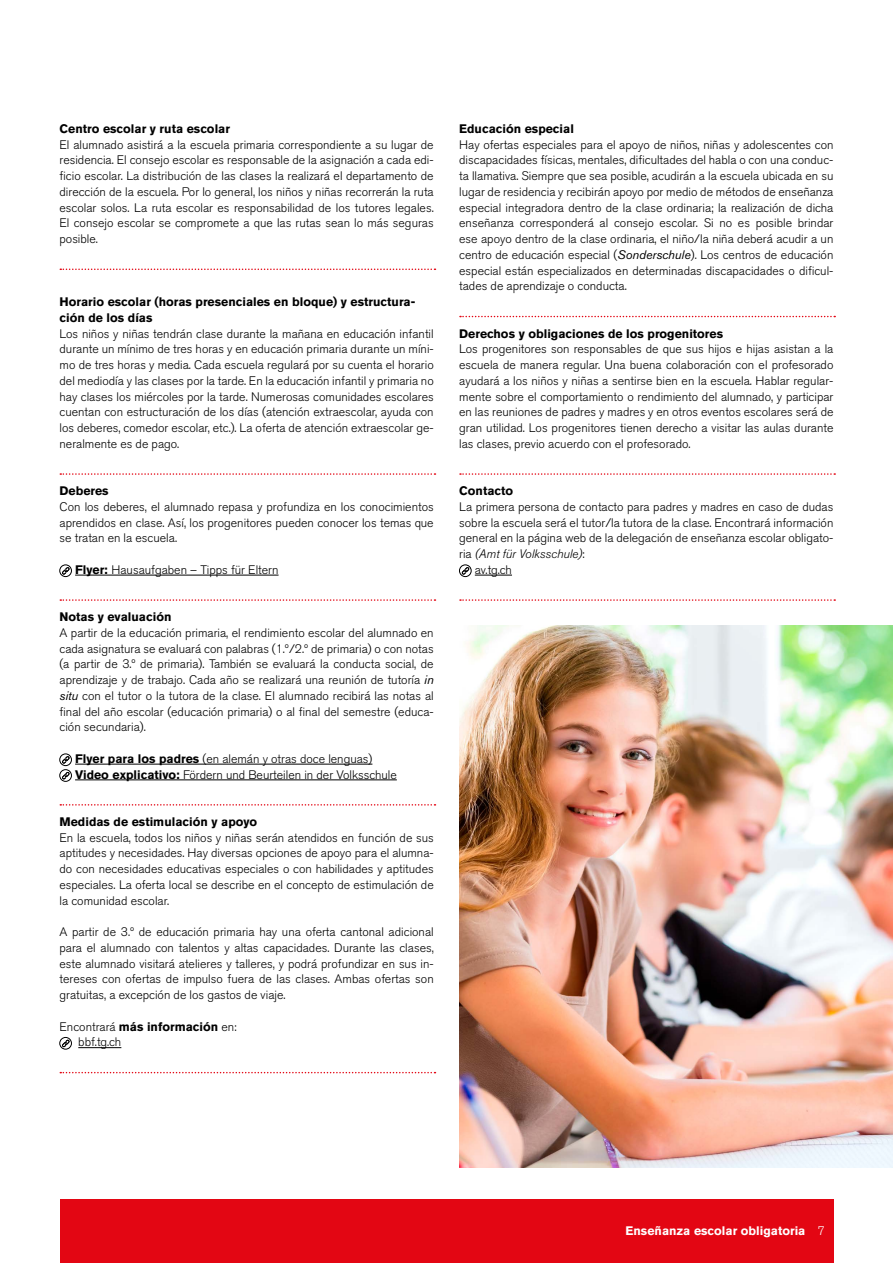
<style>
.page{position:relative;width:893px;height:1263px;background:#fff}
.page>*{position:absolute;margin:0;border:0;box-sizing:border-box;transform-origin:0 0}
.t1{font:300 12.3px/15.8px "Akzidenz Grotesk Pro";color:#000;text-align:justify}
.t2{font:700 12.3px/15.8px "Akzidenz Grotesk Pro";color:#000}
.t3{font:700 12.3px "Akzidenz Grotesk Pro";color:#fff}
.t4{font:italic 300 12.3px "Akzidenz Grotesk Pro";color:#000}
.s1{font-weight:700}
.s2{font-weight:400;font-style:italic}
.s3{font-style:normal}
.s4{font-weight:300}
</style>
<div class="page">
<hr style="left:75px;top:575px;width:204px;height:1px;background:#000">
<hr style="left:75px;top:764px;width:297px;height:1px;background:#000">
<hr style="left:75px;top:779px;width:322px;height:1px;background:#000">
<hr style="left:78px;top:1047px;width:43px;height:1px;background:#000">
<svg style="left:60px;top:269px;width:375px;height:1px"></svg>
<svg style="left:60px;top:473px;width:375px;height:2px"></svg>
<div style="left:60px;top:565px;width:12px;height:12px;border:1px solid #000;border-radius:50%"></div>
<svg style="left:62px;top:567px;width:8px;height:8px"></svg>
<svg style="left:60px;top:599px;width:375px;height:2px"></svg>
<div style="left:60px;top:754px;width:12px;height:12px;border:1px solid #000;border-radius:50%"></div>
<svg style="left:62px;top:756px;width:8px;height:8px"></svg>
<div style="left:60px;top:769px;width:12px;height:13px;border:1px solid #000;border-radius:50%"></div>
<svg style="left:62px;top:772px;width:8px;height:7px"></svg>
<svg style="left:60px;top:804px;width:375px;height:2px"></svg>
<div style="left:60px;top:1037px;width:12px;height:12px;border:1px solid #000;border-radius:50%"></div>
<svg style="left:62px;top:1040px;width:8px;height:7px"></svg>
<svg style="left:60px;top:1072px;width:375px;height:1px"></svg>
<div style="left:60px;top:1199px;width:773px;height:64px;background:#e30613"></div>
<img style="left:459px;top:625px;width:434px;height:543px">
<hr style="left:475px;top:575px;width:37px;height:1px;background:#000">
<svg style="left:460px;top:316px;width:375px;height:1px"></svg>
<svg style="left:460px;top:473px;width:375px;height:2px"></svg>
<div style="left:459px;top:565px;width:12px;height:12px;border:1px solid #000;border-radius:50%"></div>
<svg style="left:462px;top:567px;width:7px;height:8px"></svg>
<svg style="left:460px;top:599px;width:375px;height:2px"></svg>
<p class="t2" style="left:60px;top:120px;width:172px">Centro escolar y ruta escolar</p>
<p class="t1" style="left:60px;top:136px;width:376px">El alumnado asistirá a la escuela primaria correspondiente a su lugar de residencia. El consejo escolar es responsable de la asignación a cada edi&shy;ficio escolar. La distribución de las clases la realizará el departamento de dirección de la escuela. Por lo general, los niños y niñas recorrerán la ruta escolar solos. La ruta escolar es responsabilidad de los tutores legales.<br>El consejo escolar se compromete a que las rutas sean lo más seguras posible.</p>
<p class="t2" style="left:60px;top:294px;width:357px">Horario escolar (horas presenciales en bloque) y estructura&shy;ción de los días</p>
<p class="t1" style="left:60px;top:325px;width:376px">Los niños y niñas tendrán clase durante la mañana en educación infantil durante un mínimo de tres horas y en educación primaria durante un míni&shy;mo de tres horas y media. Cada escuela regulará por su cuenta el horario del mediodía y las clases por la tarde. En la educación infantil y primaria no hay clases los miércoles por la tarde. Numerosas comunidades escolares cuentan con estructuración de los días (atención extraescolar, ayuda con los deberes, comedor escolar, etc.). La oferta de atención extraescolar ge&shy;neralmente es de pago.</p>
<p class="t2" style="left:60px;top:483px;width:51px">Deberes</p>
<p class="t1" style="left:60px;top:499px;width:376px">Con los deberes, el alumnado repasa y profundiza en los conocimientos aprendidos en clase. Así, los progenitores pueden conocer los temas que se tratan en la escuela.</p>
<p class="t1" style="left:75px;top:562px;width:205px"><span class="s1">Flyer:</span> Hausaufgaben – Tipps für Eltern</p>
<p class="t2" style="left:60px;top:609px;width:113px">Notas y evaluación</p>
<p class="t1" style="left:60px;top:625px;width:376px">A partir de la educación primaria, el rendimiento escolar del alumnado en cada asignatura se evaluará con palabras (1.º/2.º de primaria) o con notas (a partir de 3.º de primaria). También se evaluará la conducta social, de aprendizaje y de trabajo. Cada año se realizará una reunión de tutoría <span class="s2">in situ</span> con el tutor o la tutora de la clase. El alumnado recibirá las notas al final del año escolar (educación primaria) o al final del semestre (educa&shy;ción secundaria).</p>
<p class="t1" style="left:75px;top:751px;width:323px"><span class="s1">Flyer para los padres</span> (en alemán y otras doce lenguas)<br><span class="s1">Video explicativo:</span> Fördern und Beurteilen in der Volksschule</p>
<p class="t2" style="left:60px;top:813px;width:199px">Medidas de estimulación y apoyo</p>
<p class="t1" style="left:60px;top:829px;width:376px">En la escuela, todos los niños y niñas serán atendidos en función de sus aptitudes y necesidades. Hay diversas opciones de apoyo para el alumna&shy;do con necesidades educativas especiales o con habilidades y aptitudes especiales. La oferta local se describe en el concepto de estimulación de la comunidad escolar.</p>
<p class="t1" style="left:60px;top:924px;width:376px">A partir de 3.º de educación primaria hay una oferta cantonal adicional para el alumnado con talentos y altas capacidades. Durante las clases, este alumnado visitará atelieres y talleres, y podrá profundizar en sus in&shy;tereses con ofertas de impulso fuera de las clases. Ambas ofertas son gratuitas, a excepción de los gastos de viaje.</p>
<p class="t1" style="left:78px;top:1018px;width:160px;text-indent:-19px">Encontrará <span class="s1">más información</span> en: bbf.tg.ch</p>
<p class="t2" style="left:459px;top:120px;width:116px">Educación especial</p>
<p class="t1" style="left:459px;top:136px;width:376px">Hay ofertas especiales para el apoyo de niños, niñas y adolescentes con discapacidades físicas, mentales, dificultades del habla o con una conduc&shy;ta llamativa. Siempre que sea posible, acudirán a la escuela ubicada en su lugar de residencia y recibirán apoyo por medio de métodos de enseñanza especial integradora dentro de la clase ordinaria; la realización de dicha enseñanza corresponderá al consejo escolar. Si no es posible brindar ese apoyo dentro de la clase ordinaria, el niño/la niña deberá acudir a un centro de educación especial (<span class="s2">Sonderschule</span>). Los centros de educación especial están especializados en determinadas discapacidades o dificul&shy;tades de aprendizaje o conducta.</p>
<p class="t2" style="left:459px;top:325px;width:265px">Derechos y obligaciones de los progenitores</p>
<p class="t1" style="left:459px;top:341px;width:376px">Los progenitores son responsables de que sus hijos e hijas asistan a la escuela de manera regular. Una buena colaboración con el profesorado ayudará a los niños y niñas a sentirse bien en la escuela. Hablar regular&shy;mente sobre el comportamiento o rendimiento del alumnado, y participar en las reuniones de padres y madres y en otros eventos escolares será de gran utilidad. Los progenitores tienen derecho a visitar las aulas durante las clases, previo acuerdo con el profesorado.</p>
<p class="t2" style="left:459px;top:483px;width:55px">Contacto</p>
<p class="t1" style="left:459px;top:499px;width:376px">La primera persona de contacto para padres y madres en caso de dudas</p>
<p class="t1" style="left:459px;top:514px;width:376px">sobre la escuela será el tutor/la tutora de la clase. Encontrará información</p>
<p class="t1" style="left:459px;top:530px;width:376px">general en la página web de la delegación de enseñanza escolar obligato-</p>
<p class="t4" style="left:459px;top:546px;width:127px"><span class="s3">ria</span> (Amt für Volksschule)<span class="s3">:</span></p>
<p class="t1" style="left:475px;top:562px;width:39px">av.tg.ch</p>
<p class="t3" style="left:626px;top:1223px;width:201px">Enseñanza escolar obligatoria <span class="s4">7</span></p>
</div>
